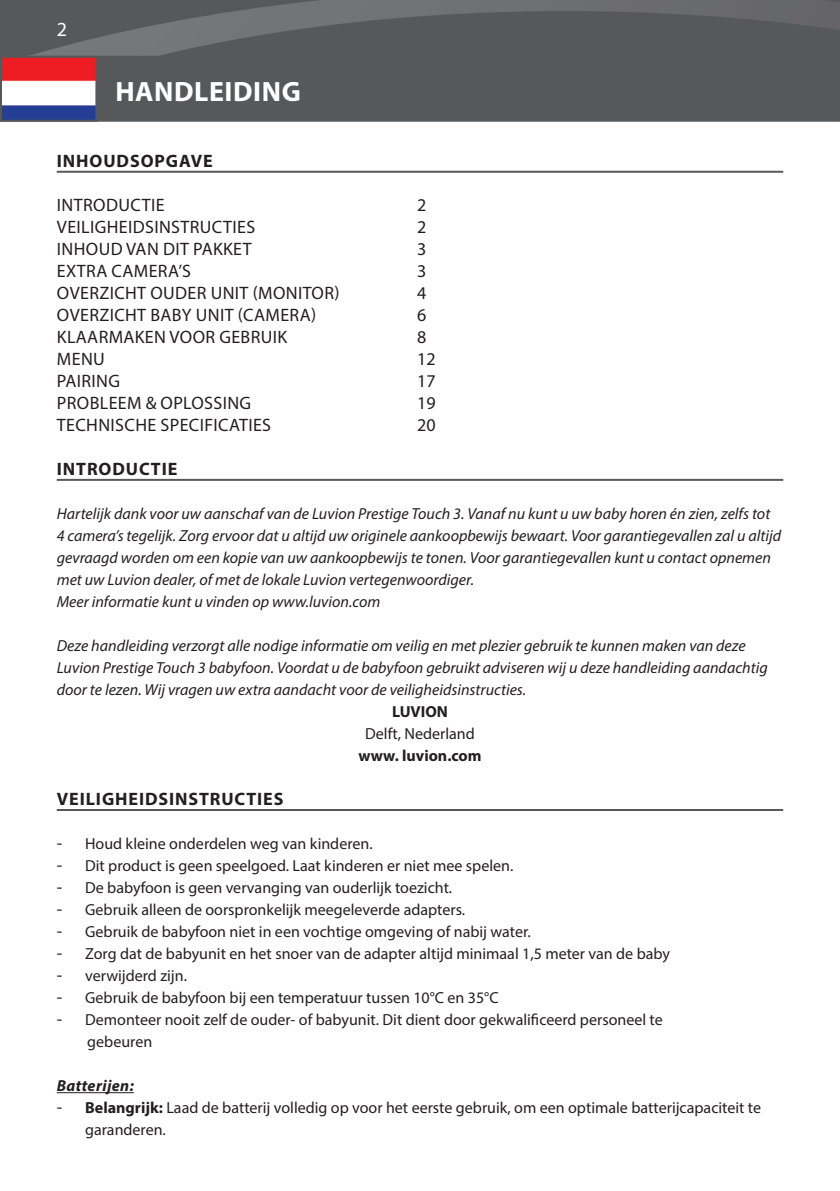
<style>
.page{position:relative;width:840px;height:1191px;background:#fff}
.page>*{position:absolute;margin:0;border:0;box-sizing:border-box;transform-origin:0 0}
.t1{font:700 28px "Myriad Pro";letter-spacing:.02em;color:#fff}
.t2{font:20px "Myriad Pro";color:#fff}
.t3{font:18px "Myriad Pro";letter-spacing:.02em;color:#231f20}
.t4{font:700 18px "Myriad Pro";letter-spacing:.05em;color:#231f20}
.t5{font:italic 16px/22px "Myriad Pro";color:#231f20}
.t6{font:16px/22px "Myriad Pro";color:#231f20}
.t7{font:700 16px "Myriad Pro";color:#231f20}
.t8{font:italic 700 16px "Myriad Pro";letter-spacing:.025em;color:#231f20}
.s1{font-size:18px}
.s2{font-weight:700}
</style>
<div class="page">
<div style="left:0;top:0;width:839px;height:56px;background:#57585a"></div>
<svg style="left:29px;top:0;width:810px;height:56px"></svg>
<div style="left:97px;top:56px;width:742px;height:66px;background:#57585a"></div>
<img style="left:3px;top:59px;width:91px;height:60px">
<div style="left:0;top:56px;width:97px;height:66px;border:2px solid #57585a"></div>
<hr style="left:57px;top:1092px;width:77px;height:1px;background:#231f20">
<hr style="left:57px;top:171px;width:725px;height:2px;background:#57585a">
<hr style="left:57px;top:479px;width:725px;height:2px;background:#57585a">
<hr style="left:57px;top:809px;width:725px;height:2px;background:#57585a">
<p class="t2" style="left:57px;top:17px;width:12px">2</p>
<h1 class="t1" style="left:115px;top:73px;width:187px">HANDLEIDING</h1>
<p class="t4" style="left:57px;top:149px;width:157px">INHOUDSOPGAVE</p>
<p class="t3" style="left:57px;top:194px;width:109px">INTRODUCTIE</p>
<p class="t3" style="left:417px;top:194px;width:11px">2</p>
<p class="t3" style="left:57px;top:216px;width:200px">VEILIGHEIDSINSTRUCTIES</p>
<p class="t3" style="left:417px;top:216px;width:11px">2</p>
<p class="t3" style="left:57px;top:238px;width:196px">INHOUD VAN DIT PAKKET</p>
<p class="t3" style="left:417px;top:238px;width:11px">3</p>
<p class="t3" style="left:57px;top:260px;width:135px">EXTRA CAMERA’S</p>
<p class="t3" style="left:417px;top:260px;width:11px">3</p>
<p class="t3" style="left:57px;top:282px;width:284px">OVERZICHT OUDER UNIT (MONITOR)</p>
<p class="t3" style="left:417px;top:282px;width:11px">4</p>
<p class="t3" style="left:57px;top:304px;width:260px">OVERZICHT BABY UNIT (CAMERA)</p>
<p class="t3" style="left:417px;top:304px;width:11px">6</p>
<p class="t3" style="left:57px;top:326px;width:232px">KLAARMAKEN VOOR GEBRUIK</p>
<p class="t3" style="left:417px;top:326px;width:11px">8</p>
<p class="t3" style="left:57px;top:348px;width:49px">MENU</p>
<p class="t3" style="left:417px;top:348px;width:20px">12</p>
<p class="t3" style="left:57px;top:370px;width:65px">PAIRING</p>
<p class="t3" style="left:417px;top:370px;width:20px">17</p>
<p class="t3" style="left:57px;top:392px;width:196px">PROBLEEM &amp; OPLOSSING</p>
<p class="t3" style="left:417px;top:392px;width:20px">19</p>
<p class="t3" style="left:57px;top:414px;width:216px">TECHNISCHE SPECIFICATIES</p>
<p class="t3" style="left:417px;top:414px;width:20px">20</p>
<p class="t4" style="left:57px;top:457px;width:122px">INTRODUCTIE</p>
<p class="t5" style="left:57px;top:502px;width:725px">Hartelijk dank voor uw aanschaf van de Luvion Prestige Touch 3. Vanaf nu kunt u uw baby horen én zien, zelfs tot 4 camera’s tegelijk. Zorg ervoor dat u altijd uw originele aankoopbewijs bewaart. Voor garantiegevallen zal u altijd gevraagd worden om een kopie van uw aankoopbewijs te tonen. Voor garantiegevallen kunt u contact opnemen met uw Luvion dealer, of met de lokale Luvion vertegenwoordiger.<br>Meer informatie kunt u vinden op www.luvion.com</p>
<p class="t5" style="left:57px;top:634px;width:712px">Deze handleiding verzorgt alle nodige informatie om veilig en met plezier gebruik te kunnen maken van deze<br>Luvion Prestige Touch 3 babyfoon. Voordat u de babyfoon gebruikt adviseren wij u deze handleiding aandachtig door te lezen. Wij vragen uw extra aandacht voor de veiligheidsinstructies.</p>
<p class="t7" style="left:392px;top:701px;width:57px">LUVION</p>
<p class="t6" style="left:365px;top:722px;width:111px">Delft, Nederland</p>
<p class="t7" style="left:358px;top:745px;width:125px">www. luvion.com</p>
<p class="t4" style="left:57px;top:787px;width:228px">VEILIGHEIDSINSTRUCTIES</p>
<p class="t6" style="left:57px;top:832px;width:317px"><span class="s1">-</span> Houd kleine onderdelen weg van kinderen.</p>
<p class="t6" style="left:57px;top:854px;width:458px"><span class="s1">-</span> Dit product is geen speelgoed. Laat kinderen er niet mee spelen.</p>
<p class="t6" style="left:57px;top:876px;width:397px"><span class="s1">-</span> De babyfoon is geen vervanging van ouderlijk toezicht.</p>
<p class="t6" style="left:57px;top:898px;width:410px"><span class="s1">-</span> Gebruik alleen de oorspronkelijk meegeleverde adapters.</p>
<p class="t6" style="left:57px;top:920px;width:475px"><span class="s1">-</span> Gebruik de babyfoon niet in een vochtige omgeving of nabij water.</p>
<p class="t6" style="left:57px;top:942px;width:614px"><span class="s1">-</span> Zorg dat de babyunit en het snoer van de adapter altijd minimaal 1,5 meter van de baby</p>
<p class="t6" style="left:57px;top:964px;width:132px"><span class="s1">-</span> verwijderd zijn.</p>
<p class="t6" style="left:57px;top:986px;width:443px"><span class="s1">-</span> Gebruik de babyfoon bij een temperatuur tussen 10°C en 35°C</p>
<p class="t6" style="left:87px;top:1008px;width:576px;text-indent:-31px"><span class="s1">-</span> Demonteer nooit zelf de ouder- of babyunit. Dit dient door gekwalificeerd personeel te gebeuren</p>
<p class="t8" style="left:57px;top:1075px;width:79px">Batterijen:</p>
<p class="t6" style="left:85px;top:1096px;width:677px;text-indent:-28px"><span class="s1">-</span> <span class="s2">Belangrijk:</span> Laad de batterij volledig op voor het eerste gebruik, om een optimale batterijcapaciteit te garanderen.</p>
</div>
